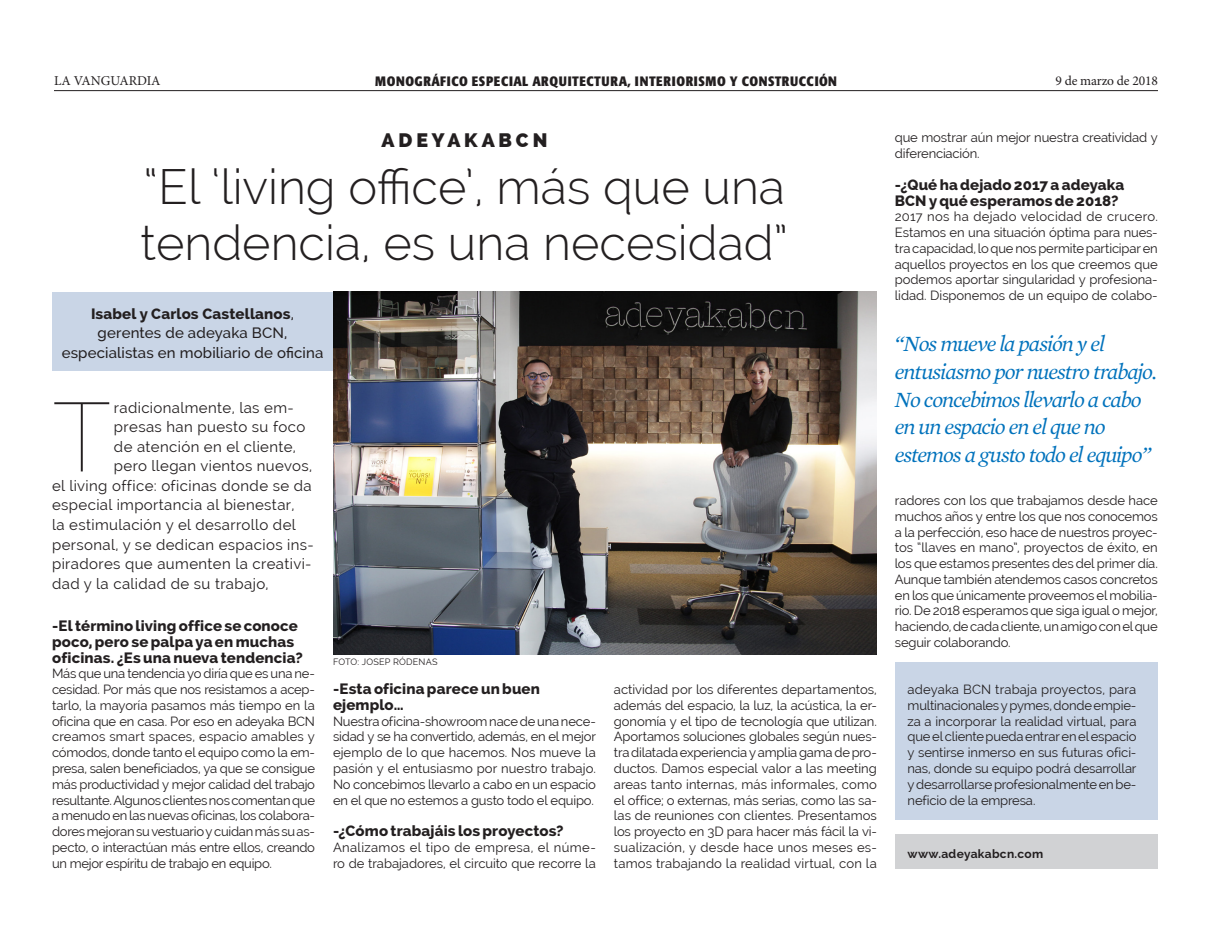
<style>
.page{position:relative;width:1212px;height:936px;background:#fff}
.page>*{position:absolute;margin:0;border:0;box-sizing:border-box;transform-origin:0 0}
.t1{font:100 97.35px "Raleway";color:#231f20}
.t2{font:300 48.6px/55.5px "Raleway";color:#231f20}
.t3{font:italic 22.2px/27.8px "Mercury Text";letter-spacing:-.05em;color:#0072bc}
.t4{font:800 19.5px "Raleway";letter-spacing:.2em;color:#231f20}
.t5{font:15px "Raleway";letter-spacing:.025em;color:#231f20}
.t6{font:800 15px/15.8px "Raleway";letter-spacing:.01em;color:#231f20}
.t7{font:500 15px/19.5px "Raleway";letter-spacing:.01em;color:#231f20;text-align:center}
.t8{font:700 condensed 13.5px "Formata";letter-spacing:.045em;color:#231f20}
.t9{font:13.5px "Minion Pro";letter-spacing:-.01em;color:#231f20}
.t10{font:13.05px/15.8px "Raleway";letter-spacing:-.01em;color:#231f20;text-align:justify}
.t11{font:700 12px "Raleway";letter-spacing:.025em;color:#231f20}
.t12{font:9px "Raleway";letter-spacing:.025em;color:#231f20}
.s1{font-weight:800}
</style>
<div class="page">
<hr style="left:54px;top:90px;width:1104px;height:1px;background:#231f20">
<div style="left:52px;top:292px;width:281px;height:78px;background:#c9d5e6"></div>
<div style="left:895px;top:834px;width:263px;height:35px;background:#d1d2d4"></div>
<div style="left:895px;top:662px;width:263px;height:158px;background:#c9d5e6"></div>
<img style="left:333px;top:292px;width:544px;height:362px">
<p class="t9" style="left:54px;top:72px;width:108px">LA VANGUARDIA</p>
<p class="t8" style="left:375px;top:73px;width:463px">MONOGRÁFICO ESPECIAL ARQUITECTURA, INTERIORISMO Y CONSTRUCCIÓN</p>
<p class="t9" style="left:1055px;top:72px;width:104px">9 de marzo de 2018</p>
<h3 class="t4" style="left:382px;top:129px;width:167px">ADEYAKABCN</h3>
<h2 class="t2" style="left:141px;top:159px;width:649px">“El ‘living office’, más que una tendencia, es una necesidad”</h2>
<p class="t7" style="left:62px;top:304px;width:263px"><span class="s1">Isabel y Carlos Castellanos</span>, gerentes de adeyaka BCN, especialistas en mobiliario de oficina</p>
<h1 class="t1" style="left:52px;top:380px;width:61px">T</h1>
<p class="t5" style="left:114px;top:399px;width:181px">radicionalmente, las em-</p>
<p class="t5" style="left:114px;top:418px;width:193px">presas han puesto su foco</p>
<p class="t5" style="left:114px;top:438px;width:184px">de atención en el cliente,</p>
<p class="t5" style="left:114px;top:457px;width:200px">pero llegan vientos nuevos,</p>
<p class="t5" style="left:52px;top:477px;width:261px">el living office: oficinas donde se da</p>
<p class="t5" style="left:52px;top:496px;width:244px">especial importancia al bienestar,</p>
<p class="t5" style="left:52px;top:516px;width:245px">la estimulación y el desarrollo del</p>
<p class="t5" style="left:52px;top:535px;width:263px">personal, y se dedican espacios ins-</p>
<p class="t5" style="left:52px;top:555px;width:261px">piradores que aumenten la creativi-</p>
<p class="t5" style="left:52px;top:574px;width:218px">dad y la calidad de su trabajo,</p>
<p class="t6" style="left:52px;top:618px;width:252px">-El término living office se conoce poco, pero se palpa ya en muchas oficinas. ¿Es una nueva tendencia?</p>
<p class="t10" style="left:52px;top:666px;width:264px">Más que una tendencia yo diría que es una ne&shy;cesidad. Por más que nos resistamos a acep&shy;tarlo, la mayoría pasamos más tiempo en la oficina que en casa. Por eso en adeyaka BCN creamos smart spaces, espacio amables y cómodos, donde tanto el equipo como la em&shy;presa, salen beneficiados, ya que se consigue más productividad y mejor calidad del trabajo resultante. Algunos clientes nos comentan que a menudo en las nuevas oficinas, los colabora&shy;dores mejoran su vestuario y cuidan más su as&shy;pecto, o interactúan más entre ellos, creando un mejor espíritu de trabajo en equipo.</p>
<p class="t12" style="left:333px;top:656px;width:106px">FOTO: JOSEP RÓDENAS</p>
<p class="t6" style="left:333px;top:681px;width:208px">-Esta oficina parece un buen ejemplo…</p>
<p class="t10" style="left:333px;top:713px;width:264px">Nuestra oficina-showroom nace de una nece&shy;sidad y se ha convertido, además, en el mejor ejemplo de lo que hacemos. Nos mueve la pasión y el entusiasmo por nuestro trabajo.<br>No concebimos llevarlo a cabo en un espacio en el que no estemos a gusto todo el equipo.</p>
<p class="t6" style="left:333px;top:823px;width:232px">-¿Cómo trabajáis los proyectos?</p>
<p class="t10" style="left:333px;top:839px;width:264px">Analizamos el tipo de empresa, el núme&shy;ro de trabajadores, el circuito que recorre la</p>
<p class="t10" style="left:614px;top:681px;width:264px">actividad por los diferentes departamentos, además del espacio, la luz, la acústica, la er&shy;gonomía y el tipo de tecnología que utilizan.<br>Aportamos soluciones globales según nues&shy;tra dilatada experiencia y amplia gama de pro&shy;ductos. Damos especial valor a las meeting areas tanto internas, más informales, como el office; o externas, más serias, como las sa&shy;las de reuniones con clientes. Presentamos los proyecto en 3D para hacer más fácil la vi&shy;sualización, y desde hace unos meses es&shy;tamos trabajando la realidad virtual, con la</p>
<p class="t10" style="left:895px;top:130px;width:264px">que mostrar aún mejor nuestra creatividad y diferenciación.</p>
<p class="t6" style="left:895px;top:177px;width:231px">-¿Qué ha dejado 2017 a adeyaka<br>BCN y qué esperamos de 2018?</p>
<p class="t10" style="left:895px;top:209px;width:264px">2017 nos ha dejado velocidad de crucero.<br>Estamos en una situación óptima para nues&shy;tra capacidad, lo que nos permite participar en aquellos proyectos en los que creemos que podemos aportar singularidad y profesiona&shy;lidad. Disponemos de un equipo de colabo-</p>
<h3 class="t3" style="left:895px;top:330px;width:264px">“Nos mueve la pasión y el entusiasmo por nuestro trabajo.<br>No concebimos llevarlo a cabo en un espacio en el que no estemos a gusto todo el equipo”</h3>
<p class="t10" style="left:895px;top:492px;width:264px">radores con los que trabajamos desde hace muchos años y entre los que nos conocemos a la perfección, eso hace de nuestros proyec&shy;tos “llaves en mano”, proyectos de éxito, en los que estamos presentes des del primer día.<br>Aunque también atendemos casos concretos en los que únicamente proveemos el mobilia&shy;rio. De 2018 esperamos que siga igual o mejor, haciendo, de cada cliente, un amigo con el que seguir colaborando.</p>
<p class="t10" style="left:907px;top:681px;width:230px">adeyaka BCN trabaja proyectos, para multinacionales y pymes, donde empie&shy;za a incorporar la realidad virtual, para que el cliente pueda entrar en el espacio y sentirse inmerso en sus futuras ofici&shy;nas, donde su equipo podrá desarrollar y desarrollarse profesionalmente en be&shy;neficio de la empresa.</p>
<p class="t11" style="left:907px;top:846px;width:137px">www.adeyakabcn.com</p>
</div>
